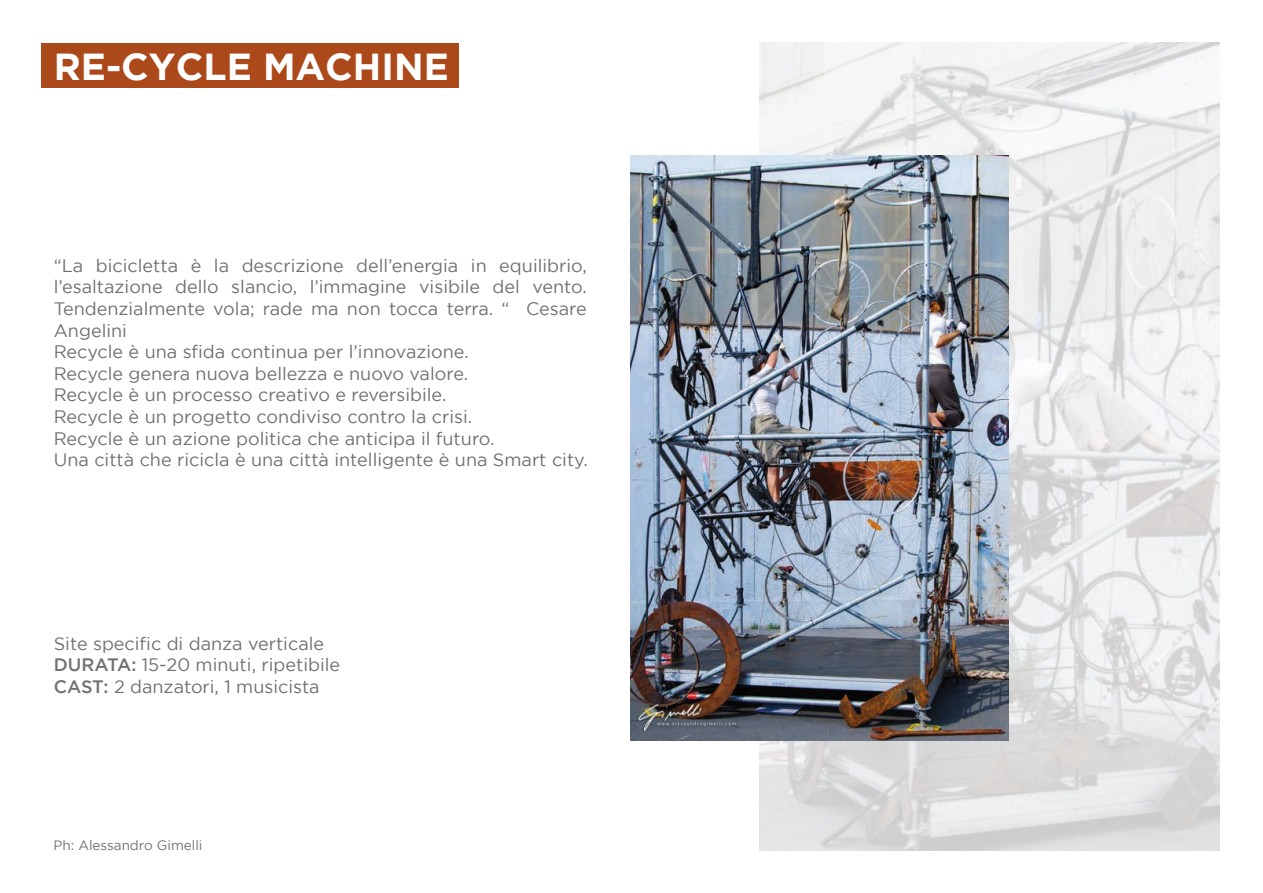
<style>
.page{position:relative;width:1263px;height:893px;background:#fff}
.page>*{position:absolute;margin:0;border:0;box-sizing:border-box;transform-origin:0 0}
.t1{font:700 37.5px "Gotham";color:#fff}
.t2{font:18px/21.6px "Gotham";color:#707173}
.t3{font:13.5px "Gotham";color:#707173}
.s1{font-weight:500}
</style>
<div class="page">
<img style="left:760px;top:42px;width:459px;height:809px">
<div style="left:41px;top:43px;width:418px;height:45px;background:#ac491a"></div>
<img style="left:631px;top:155px;width:377px;height:586px">
<h1 class="t1" style="left:54px;top:45px;width:397px">RE-CYCLE MACHINE</h1>
<p class="t2" style="left:54px;top:254px;width:535px">“La bicicletta è la descrizione dell’energia in equilibrio, l’esaltazione dello slancio, l’immagine visibile del vento.<br>Tendenzialmente vola; rade ma non tocca terra. “ Cesare Angelini<br>Recycle è una sfida continua per l’innovazione.<br>Recycle genera nuova bellezza e nuovo valore.<br>Recycle è un processo creativo e reversibile.<br>Recycle è un progetto condiviso contro la crisi.<br>Recycle è un azione politica che anticipa il futuro.<br>Una città che ricicla è una città intelligente è una Smart city.</p>
<p class="t2" style="left:54px;top:632px;width:288px">Site specific di danza verticale<br><span class="s1">DURATA:</span> 15-20 minuti, ripetibile<br><span class="s1">CAST:</span> 2 danzatori, 1 musicista</p>
<p class="t3" style="left:54px;top:838px;width:150px">Ph: Alessandro Gimelli</p>
</div>
